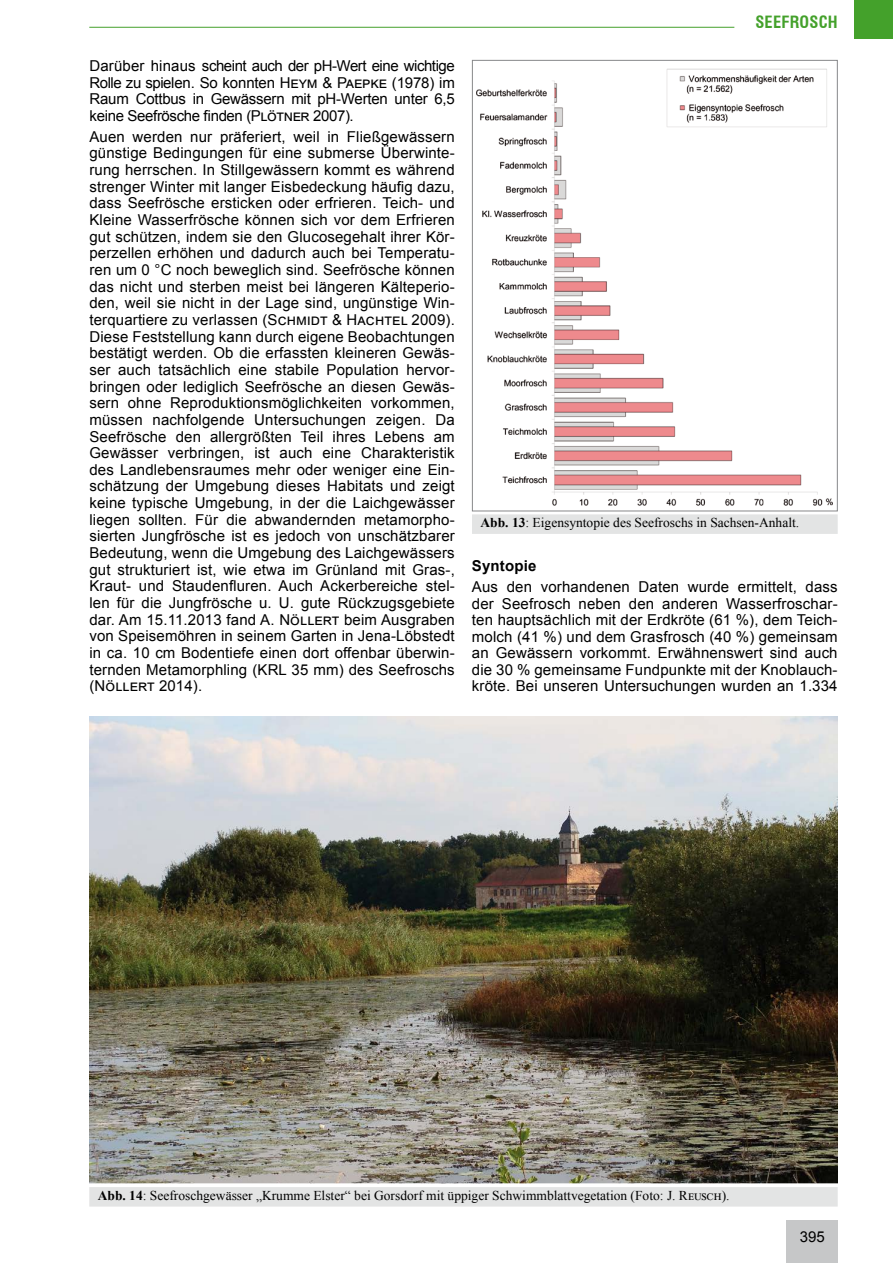
<style>
.page{position:relative;width:893px;height:1263px;background:#fff}
.page>*{position:absolute;margin:0;border:0;box-sizing:border-box;transform-origin:0 0}
.t1{font:700 condensed 16.5px "Swiss 721 BT";letter-spacing:.015em;color:#44a12b}
.t2{font:15px/16.6px "Arial";letter-spacing:.01em;color:#000;text-align:justify}
.t3{font:700 15px "Arial";letter-spacing:.01em;color:#000}
.t4{font:13.5px "Times New Roman";color:#000}
.s1{font-weight:700}
</style>
<div class="page">
<div style="left:855px;top:0;width:38px;height:38px;background:#44a12b"></div>
<hr style="left:89px;top:27px;width:645px;height:1px;background:#44a12b">
<div style="left:787px;top:1220px;width:51px;height:43px;background:#c6c7c8"></div>
<img style="left:89px;top:716px;width:749px;height:467px">
<div style="left:472px;top:514px;width:366px;height:20px;background:#e3e4e4"></div>
<svg style="left:89px;top:1183px;width:749px;height:1px"></svg>
<div style="left:89px;top:1187px;width:749px;height:19px;background:#e3e4e4"></div>
<img style="left:476px;top:68px;width:357px;height:438px">
<p class="t2" style="left:89px;top:57px;width:367px">Darüber hinaus scheint auch der pH-Wert eine wichtige Rolle zu spielen. So konnten Heym &amp; Paepke (1978) im Raum Cottbus in Gewässern mit pH-Werten unter 6,5 keine Seefrösche finden (Plötner 2007).</p>
<p class="t2" style="left:89px;top:128px;width:367px">Auen werden nur präferiert, weil in Fließgewässern günstige Bedingungen für eine submerse Überwinte&shy;rung herrschen. In Stillgewässern kommt es während strenger Winter mit langer Eisbedeckung häufig dazu, dass Seefrösche ersticken oder erfrieren. Teich- und Kleine Wasserfrösche können sich vor dem Erfrieren gut schützen, indem sie den Glucosegehalt ihrer Kör&shy;perzellen erhöhen und dadurch auch bei Temperatu&shy;ren um 0 °C noch beweglich sind. Seefrösche können das nicht und sterben meist bei längeren Kälteperio&shy;den, weil sie nicht in der Lage sind, ungünstige Win&shy;terquartiere zu verlassen (Schmidt &amp; Hachtel 2009).<br>Diese Feststellung kann durch eigene Beobachtungen bestätigt werden. Ob die erfassten kleineren Gewäs&shy;ser auch tatsächlich eine stabile Population hervor&shy;bringen oder lediglich Seefrösche an diesen Gewäs&shy;sern ohne Reproduktionsmöglichkeiten vorkommen, müssen nachfolgende Untersuchungen zeigen. Da Seefrösche den allergrößten Teil ihres Lebens am Gewässer verbringen, ist auch eine Charakteristik des Landlebensraumes mehr oder weniger eine Ein&shy;schätzung der Umgebung dieses Habitats und zeigt keine typische Umgebung, in der die Laichgewässer liegen sollten. Für die abwandernden metamorpho&shy;sierten Jungfrösche ist es jedoch von unschätzbarer Bedeutung, wenn die Umgebung des Laichgewässers gut strukturiert ist, wie etwa im Grünland mit Gras-, Kraut- und Staudenfluren. Auch Ackerbereiche stel&shy;len für die Jungfrösche u. U. gute Rückzugsgebiete dar. Am 15.11.2013 fand A. Nöllert beim Ausgraben von Speisemöhren in seinem Garten in Jena-Löbstedt in ca. 10 cm Bodentiefe einen dort offenbar überwin&shy;ternden Metamorphling (KRL 35 mm) des Seefroschs (Nöllert 2014).</p>
<p class="t1" style="left:755px;top:12px;width:84px">SEEFROSCH</p>
<p class="t4" style="left:480px;top:513px;width:320px"><span class="s1">Abb. 13</span>: Eigensyntopie des Seefroschs in Sachsen-Anhalt.</p>
<p class="t3" style="left:472px;top:555px;width:66px">Syntopie</p>
<p class="t2" style="left:472px;top:578px;width:367px">Aus den vorhandenen Daten wurde ermittelt, dass der Seefrosch neben den anderen Wasserfroschar&shy;ten hauptsächlich mit der Erdkröte (61 %), dem Teich&shy;molch (41 %) und dem Grasfrosch (40 %) gemeinsam an Gewässern vorkommt. Erwähnenswert sind auch die 30 % gemeinsame Fundpunkte mit der Knoblauch&shy;kröte. Bei unseren Untersuchungen wurden an 1.334</p>
<p class="t4" style="left:98px;top:1186px;width:633px"><span class="s1">Abb. 14</span>: Seefroschgewässer „Krumme Elster“ bei Gorsdorf mit üppiger Schwimmblattvegetation (Foto: J. Reusch).</p>
<p class="t2" style="left:800px;top:1228px;width:27px">395</p>
</div>
